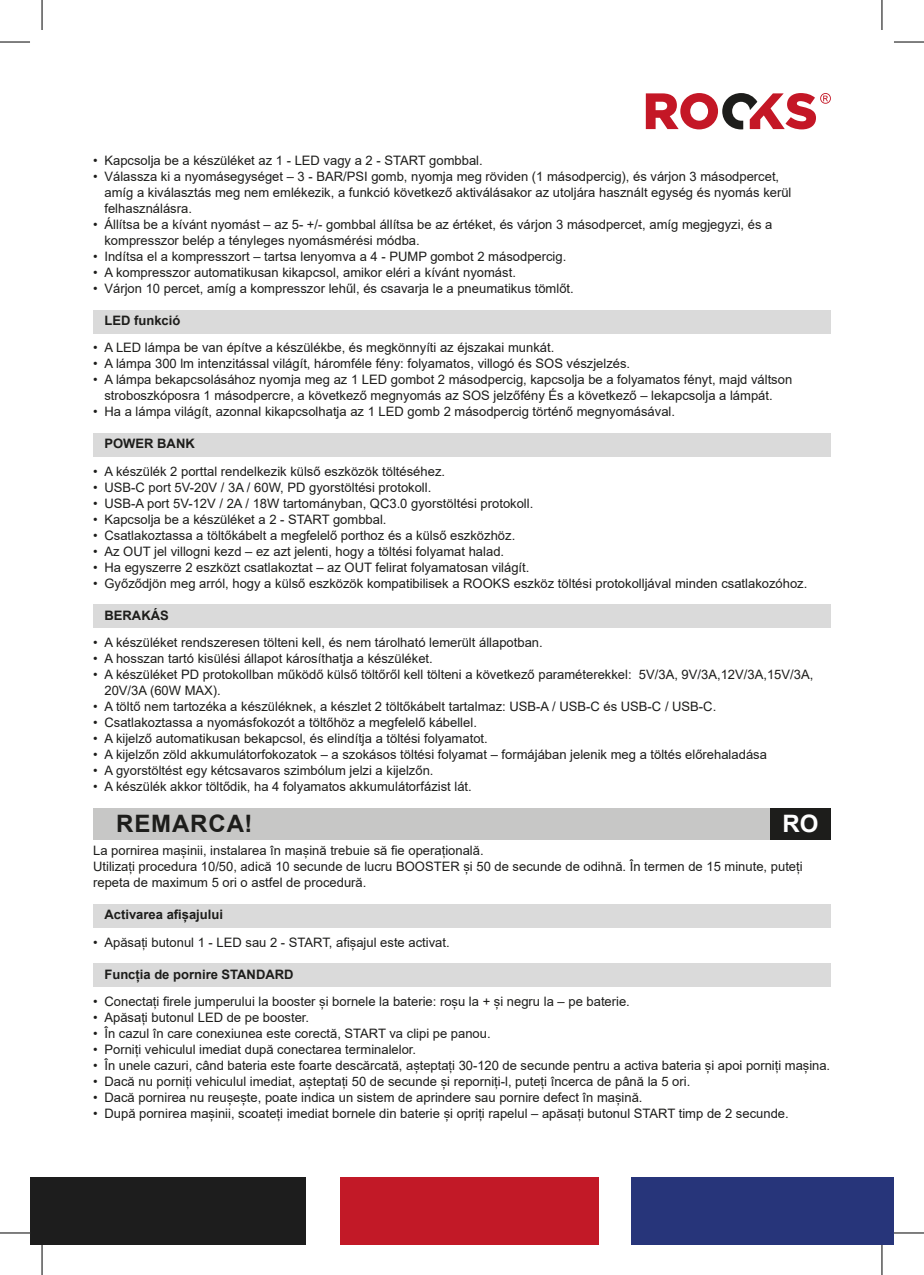
<style>
.page{position:relative;width:924px;height:1275px;background:#fff}
.page>*{position:absolute;margin:0;border:0;box-sizing:border-box;transform-origin:0 0}
.t1{font:700 24px "Arial";letter-spacing:.035em;color:#1d1d1b}
.t2{font:700 24px "Arial";color:#fff}
.text_normal{font:13px/16px "Arial";color:#1d1d1b}
.tekst_bold{font:700 13px "Arial";color:#1d1d1b}
</style>
<div class="page">
<svg style="left:645px;top:93px;width:185px;height:36px"></svg>
<div style="left:31px;top:1177px;width:275px;height:67px;background:#1d1d1d"></div>
<div style="left:340px;top:1177px;width:258px;height:67px;background:#c21927"></div>
<div style="left:630px;top:1177px;width:262px;height:67px;background:#27357a"></div>
<div style="left:93px;top:310px;width:737px;height:23px;background:#dadada"></div>
<div style="left:93px;top:433px;width:737px;height:24px;background:#dadada"></div>
<div style="left:93px;top:604px;width:737px;height:24px;background:#dadada"></div>
<div style="left:93px;top:904px;width:737px;height:23px;background:#dadada"></div>
<div style="left:93px;top:963px;width:737px;height:24px;background:#dadada"></div>
<div style="left:93px;top:808px;width:676px;height:31px;background:#c7c7c6"></div>
<div style="left:769px;top:808px;width:61px;height:31px;background:#1d1d1b"></div>
<hr style="left:0;top:42px;width:30px;height:1px;background:#000">
<hr style="left:893px;top:42px;width:30px;height:1px;background:#000">
<hr style="left:0;top:1232px;width:30px;height:1px;background:#000">
<hr style="left:893px;top:1232px;width:30px;height:1px;background:#000">
<hr style="left:42px;top:0;width:1px;height:30px;background:#000">
<hr style="left:42px;top:1245px;width:1px;height:30px;background:#000">
<hr style="left:881px;top:0;width:1px;height:30px;background:#000">
<hr style="left:881px;top:1245px;width:1px;height:30px;background:#000">
<p class="text_normal" style="left:93px;top:152px;width:391px">• Kapcsolja be a készüléket az 1 - LED vagy a 2 - START gombbal.</p>
<p class="text_normal" style="left:104px;top:168px;width:688px;text-indent:-11px">• Válassza ki a nyomásegységet – 3 - BAR/PSI gomb, nyomja meg röviden (1 másodpercig), és várjon 3 másodpercet, amíg a kiválasztás meg nem emlékezik, a funkció következő aktiválásakor az utoljára használt egység és nyomás kerül felhasználásra.</p>
<p class="text_normal" style="left:104px;top:216px;width:669px;text-indent:-11px">• Állítsa be a kívánt nyomást – az 5- +/- gombbal állítsa be az értéket, és várjon 3 másodpercet, amíg megjegyzi, és a kompresszor belép a tényleges nyomásmérési módba.</p>
<p class="text_normal" style="left:93px;top:248px;width:474px">• Indítsa el a kompresszort – tartsa lenyomva a 4 - PUMP gombot 2 másodpercig.</p>
<p class="text_normal" style="left:93px;top:264px;width:424px">• A kompresszor automatikusan kikapcsol, amikor eléri a kívánt nyomást.</p>
<p class="text_normal" style="left:93px;top:280px;width:482px">• Várjon 10 percet, amíg a kompresszor lehűl, és csavarja le a pneumatikus tömlőt.</p>
<p class="tekst_bold" style="left:104px;top:311px;width:77px">LED funkció</p>
<p class="text_normal" style="left:93px;top:340px;width:462px">• A LED lámpa be van építve a készülékbe, és megkönnyíti az éjszakai munkát.</p>
<p class="text_normal" style="left:93px;top:356px;width:538px">• A lámpa 300 lm intenzitással világít, háromféle fény: folyamatos, villogó és SOS vészjelzés.</p>
<p class="text_normal" style="left:104px;top:372px;width:689px;text-indent:-11px">• A lámpa bekapcsolásához nyomja meg az 1 LED gombot 2 másodpercig, kapcsolja be a folyamatos fényt, majd váltson stroboszkóposra 1 másodpercre, a következő megnyomás az SOS jelzőfény És a következő – lekapcsolja a lámpát.</p>
<p class="text_normal" style="left:93px;top:404px;width:583px">• Ha a lámpa világít, azonnal kikapcsolhatja az 1 LED gomb 2 másodpercig történő megnyomásával.</p>
<p class="tekst_bold" style="left:104px;top:434px;width:92px">POWER BANK</p>
<p class="text_normal" style="left:93px;top:463px;width:353px">• A készülék 2 porttal rendelkezik külső eszközök töltéséhez.</p>
<p class="text_normal" style="left:93px;top:479px;width:339px">• USB-C port 5V-20V / 3A / 60W, PD gyorstöltési protokoll.</p>
<p class="text_normal" style="left:93px;top:495px;width:441px">• USB-A port 5V-12V / 2A / 18W tartományban, QC3.0 gyorstöltési protokoll.</p>
<p class="text_normal" style="left:93px;top:511px;width:295px">• Kapcsolja be a készüléket a 2 - START gombbal.</p>
<p class="text_normal" style="left:93px;top:527px;width:423px">• Csatlakoztassa a töltőkábelt a megfelelő porthoz és a külső eszközhöz.</p>
<p class="text_normal" style="left:93px;top:543px;width:412px">• Az OUT jel villogni kezd – ez azt jelenti, hogy a töltési folyamat halad.</p>
<p class="text_normal" style="left:93px;top:559px;width:437px">• Ha egyszerre 2 eszközt csatlakoztat – az OUT felirat folyamatosan világít.</p>
<p class="text_normal" style="left:93px;top:575px;width:715px">• Győződjön meg arról, hogy a külső eszközök kompatibilisek a ROOKS eszköz töltési protokolljával minden csatlakozóhoz.</p>
<p class="tekst_bold" style="left:104px;top:606px;width:66px">BERAKÁS</p>
<p class="text_normal" style="left:93px;top:634px;width:451px">• A készüléket rendszeresen tölteni kell, és nem tárolható lemerült állapotban.</p>
<p class="text_normal" style="left:93px;top:650px;width:341px">• A hosszan tartó kisülési állapot károsíthatja a készüléket.</p>
<p class="text_normal" style="left:104px;top:666px;width:710px;text-indent:-11px">• A készüléket PD protokollban működő külső töltőről kell tölteni a következő paraméterekkel: 5V/3A, 9V/3A,12V/3A,15V/3A,<br>20V/3A (60W MAX).</p>
<p class="text_normal" style="left:93px;top:698px;width:624px">• A töltő nem tartozéka a készüléknek, a készlet 2 töltőkábelt tartalmaz: USB-A / USB-C és USB-C / USB-C.</p>
<p class="text_normal" style="left:93px;top:714px;width:385px">• Csatlakoztassa a nyomásfokozót a töltőhöz a megfelelő kábellel.</p>
<p class="text_normal" style="left:93px;top:730px;width:396px">• A kijelző automatikusan bekapcsol, és elindítja a töltési folyamatot.</p>
<p class="text_normal" style="left:93px;top:746px;width:675px">• A kijelzőn zöld akkumulátorfokozatok – a szokásos töltési folyamat – formájában jelenik meg a töltés előrehaladása</p>
<p class="text_normal" style="left:93px;top:762px;width:342px">• A gyorstöltést egy kétcsavaros szimbólum jelzi a kijelzőn.</p>
<p class="text_normal" style="left:93px;top:778px;width:380px">• A készülék akkor töltődik, ha 4 folyamatos akkumulátorfázist lát.</p>
<p class="t1" style="left:116px;top:807px;width:138px">REMARCA!</p>
<p class="t2" style="left:782px;top:807px;width:37px">RO</p>
<p class="text_normal" style="left:93px;top:842px;width:392px">La pornirea mașinii, instalarea în mașină trebuie să fie operațională.</p>
<p class="text_normal" style="left:93px;top:858px;width:710px">Utilizați procedura 10/50, adică 10 secunde de lucru BOOSTER și 50 de secunde de odihnă. În termen de 15 minute, puteți repeta de maximum 5 ori o astfel de procedură.</p>
<p class="tekst_bold" style="left:104px;top:905px;width:120px">Activarea afișajului</p>
<p class="text_normal" style="left:93px;top:934px;width:358px">• Apăsați butonul 1 - LED sau 2 - START, afișajul este activat.</p>
<p class="tekst_bold" style="left:104px;top:964px;width:190px">Funcția de pornire STANDARD</p>
<p class="text_normal" style="left:93px;top:993px;width:538px">• Conectați firele jumperului la booster și bornele la baterie: roșu la + și negru la – pe baterie.</p>
<p class="text_normal" style="left:93px;top:1009px;width:217px">• Apăsați butonul LED de pe booster.</p>
<p class="text_normal" style="left:93px;top:1025px;width:399px">• În cazul în care conexiunea este corectă, START va clipi pe panou.</p>
<p class="text_normal" style="left:93px;top:1041px;width:324px">• Porniți vehiculul imediat după conectarea terminalelor.</p>
<p class="text_normal" style="left:93px;top:1057px;width:738px">• În unele cazuri, când bateria este foarte descărcată, așteptați 30-120 de secunde pentru a activa bateria și apoi porniți mașina.</p>
<p class="text_normal" style="left:93px;top:1073px;width:598px">• Dacă nu porniți vehiculul imediat, așteptați 50 de secunde și reporniți-l, puteți încerca de până la 5 ori.</p>
<p class="text_normal" style="left:93px;top:1089px;width:550px">• Dacă pornirea nu reușește, poate indica un sistem de aprindere sau pornire defect în mașină.</p>
<p class="text_normal" style="left:93px;top:1105px;width:696px">• După pornirea mașinii, scoateți imediat bornele din baterie și opriți rapelul – apăsați butonul START timp de 2 secunde.</p>
</div>
